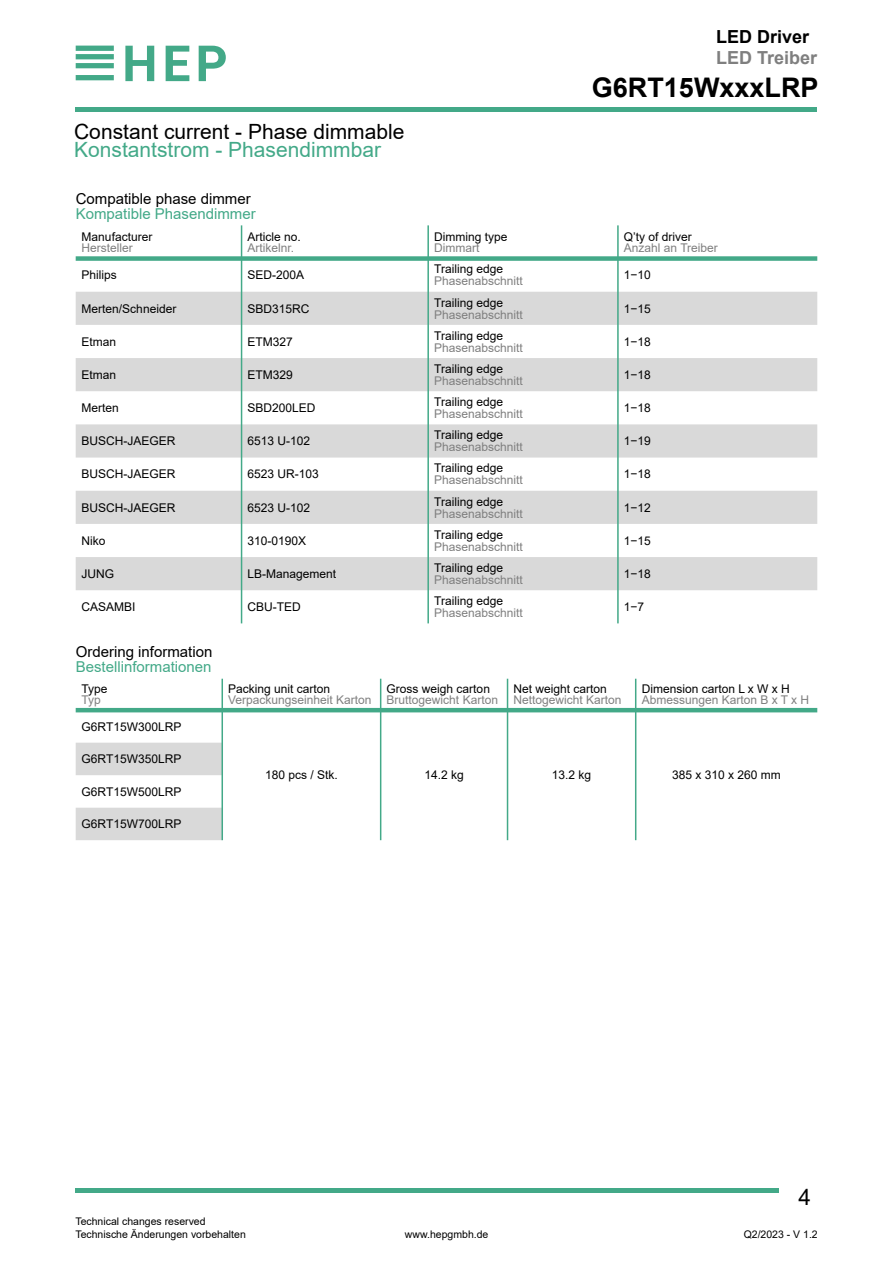
<style>
.page{position:relative;width:893px;height:1263px;background:#fff}
.page>*{position:absolute;margin:0;border:0;box-sizing:border-box;transform-origin:0 0}
.t1{font:700 27px "Arial";color:#000}
.t2{font:22.5px "Arial";color:#000}
.t3{font:21px "Arial";color:#000}
.t4{font:21px "Arial";color:#43a988}
.t5{font:700 18px "Arial";color:#7f7f7f}
.t6{font:700 18px "Arial";color:#000}
.t7{font:15px "Arial";color:#43a988}
.t8{font:15px "Arial";color:#000}
.t9{font:12px "Arial";color:#000}
.t10{font:12px "Arial";color:#7f7f7f}
.t11{font:10.5px/12.6px "Arial";color:#000}
</style>
<div class="page">
<hr style="left:76px;top:108px;width:741px;height:4px;background:#43a988">
<hr style="left:76px;top:1189px;width:703px;height:4px;background:#43a988">
<svg style="left:76px;top:75px;width:38px;height:5px"></svg>
<svg style="left:76px;top:46px;width:38px;height:22px"></svg>
<svg style="left:125px;top:46px;width:29px;height:35px"></svg>
<svg style="left:166px;top:46px;width:23px;height:35px"></svg>
<svg style="left:199px;top:46px;width:27px;height:35px"></svg>
<svg style="left:76px;top:292px;width:741px;height:298px;fill:#d9d9d9"></svg>
<hr style="left:241px;top:225px;width:1px;height:398px;background:#43a988">
<hr style="left:427px;top:225px;width:2px;height:398px;background:#43a988">
<hr style="left:617px;top:225px;width:2px;height:398px;background:#43a988">
<div style="left:76px;top:256px;width:741px;height:5px;background:#43a988"></div>
<svg style="left:76px;top:743px;width:145px;height:97px"></svg>
<hr style="left:221px;top:679px;width:2px;height:161px;background:#43a988">
<hr style="left:380px;top:679px;width:1px;height:161px;background:#43a988">
<hr style="left:507px;top:679px;width:1px;height:161px;background:#43a988">
<hr style="left:635px;top:679px;width:1px;height:161px;background:#43a988">
<hr style="left:76px;top:708px;width:741px;height:4px;background:#43a988">
<h3 class="t6" style="left:716px;top:30px;width:95px">LED Driver</h3>
<h3 class="t5" style="left:716px;top:51px;width:103px">LED Treiber</h3>
<h1 class="t1" style="left:592px;top:77px;width:228px">G6RT15WxxxLRP</h1>
<h3 class="t3" style="left:74px;top:124px;width:332px">Constant current - Phase dimmable</h3>
<h3 class="t4" style="left:74px;top:142px;width:308px">Konstantstrom - Phasendimmbar</h3>
<p class="t8" style="left:76px;top:193px;width:177px">Compatible phase dimmer</p>
<p class="t7" style="left:76px;top:208px;width:182px">Kompatible Phasendimmer</p>
<p class="t9" style="left:82px;top:232px;width:72px">Manufacturer</p>
<p class="t10" style="left:82px;top:243px;width:53px">Hersteller</p>
<p class="t9" style="left:247px;top:232px;width:55px">Article no.</p>
<p class="t10" style="left:247px;top:243px;width:48px">Artikelnr.</p>
<p class="t9" style="left:434px;top:232px;width:75px">Dimming type</p>
<p class="t10" style="left:434px;top:243px;width:47px">Dimmart</p>
<p class="t9" style="left:624px;top:232px;width:70px">Q’ty of driver</p>
<p class="t10" style="left:624px;top:243px;width:96px">Anzahl an Treiber</p>
<p class="t9" style="left:82px;top:271px;width:37px">Philips</p>
<p class="t9" style="left:247px;top:271px;width:58px">SED-200A</p>
<p class="t9" style="left:434px;top:265px;width:70px">Trailing edge</p>
<p class="t10" style="left:434px;top:277px;width:90px">Phasenabschnitt</p>
<p class="t9" style="left:624px;top:271px;width:29px">1−10</p>
<p class="t9" style="left:82px;top:304px;width:96px">Merten/Schneider</p>
<p class="t9" style="left:247px;top:304px;width:64px">SBD315RC</p>
<p class="t9" style="left:434px;top:298px;width:70px">Trailing edge</p>
<p class="t10" style="left:434px;top:310px;width:90px">Phasenabschnitt</p>
<p class="t9" style="left:624px;top:304px;width:29px">1−15</p>
<p class="t9" style="left:82px;top:337px;width:36px">Etman</p>
<p class="t9" style="left:247px;top:337px;width:47px">ETM327</p>
<p class="t9" style="left:434px;top:331px;width:70px">Trailing edge</p>
<p class="t10" style="left:434px;top:343px;width:90px">Phasenabschnitt</p>
<p class="t9" style="left:624px;top:337px;width:29px">1−18</p>
<p class="t9" style="left:82px;top:370px;width:36px">Etman</p>
<p class="t9" style="left:247px;top:370px;width:47px">ETM329</p>
<p class="t9" style="left:434px;top:364px;width:70px">Trailing edge</p>
<p class="t10" style="left:434px;top:376px;width:90px">Phasenabschnitt</p>
<p class="t9" style="left:624px;top:370px;width:29px">1−18</p>
<p class="t9" style="left:82px;top:403px;width:39px">Merten</p>
<p class="t9" style="left:247px;top:403px;width:70px">SBD200LED</p>
<p class="t9" style="left:434px;top:397px;width:70px">Trailing edge</p>
<p class="t10" style="left:434px;top:409px;width:90px">Phasenabschnitt</p>
<p class="t9" style="left:624px;top:403px;width:29px">1−18</p>
<p class="t9" style="left:82px;top:436px;width:95px">BUSCH-JAEGER</p>
<p class="t9" style="left:247px;top:436px;width:64px">6513 U-102</p>
<p class="t9" style="left:434px;top:430px;width:70px">Trailing edge</p>
<p class="t10" style="left:434px;top:442px;width:90px">Phasenabschnitt</p>
<p class="t9" style="left:624px;top:436px;width:29px">1−19</p>
<p class="t9" style="left:82px;top:470px;width:95px">BUSCH-JAEGER</p>
<p class="t9" style="left:247px;top:470px;width:73px">6523 UR-103</p>
<p class="t9" style="left:434px;top:464px;width:70px">Trailing edge</p>
<p class="t10" style="left:434px;top:476px;width:90px">Phasenabschnitt</p>
<p class="t9" style="left:624px;top:470px;width:29px">1−18</p>
<p class="t9" style="left:82px;top:503px;width:95px">BUSCH-JAEGER</p>
<p class="t9" style="left:247px;top:503px;width:64px">6523 U-102</p>
<p class="t9" style="left:434px;top:497px;width:70px">Trailing edge</p>
<p class="t10" style="left:434px;top:509px;width:90px">Phasenabschnitt</p>
<p class="t9" style="left:624px;top:503px;width:29px">1−12</p>
<p class="t9" style="left:82px;top:536px;width:26px">Niko</p>
<p class="t9" style="left:247px;top:536px;width:60px">310-0190X</p>
<p class="t9" style="left:434px;top:530px;width:70px">Trailing edge</p>
<p class="t10" style="left:434px;top:542px;width:90px">Phasenabschnitt</p>
<p class="t9" style="left:624px;top:536px;width:29px">1−15</p>
<p class="t9" style="left:82px;top:569px;width:34px">JUNG</p>
<p class="t9" style="left:247px;top:569px;width:90px">LB-Management</p>
<p class="t9" style="left:434px;top:563px;width:70px">Trailing edge</p>
<p class="t10" style="left:434px;top:575px;width:90px">Phasenabschnitt</p>
<p class="t9" style="left:624px;top:569px;width:29px">1−18</p>
<p class="t9" style="left:82px;top:602px;width:56px">CASAMBI</p>
<p class="t9" style="left:247px;top:602px;width:55px">CBU-TED</p>
<p class="t9" style="left:434px;top:596px;width:70px">Trailing edge</p>
<p class="t10" style="left:434px;top:608px;width:90px">Phasenabschnitt</p>
<p class="t9" style="left:624px;top:602px;width:22px">1−7</p>
<p class="t8" style="left:76px;top:646px;width:138px">Ordering information</p>
<p class="t7" style="left:76px;top:661px;width:137px">Bestellinformationen</p>
<p class="t9" style="left:82px;top:685px;width:28px">Type</p>
<p class="t10" style="left:82px;top:695px;width:21px">Typ</p>
<p class="t9" style="left:82px;top:722px;width:101px">G6RT15W300LRP</p>
<p class="t9" style="left:82px;top:754px;width:101px">G6RT15W350LRP</p>
<p class="t9" style="left:82px;top:787px;width:101px">G6RT15W500LRP</p>
<p class="t9" style="left:82px;top:819px;width:101px">G6RT15W700LRP</p>
<p class="t9" style="left:228px;top:685px;width:104px">Packing unit carton</p>
<p class="t10" style="left:228px;top:695px;width:145px">Verpackungseinheit Karton</p>
<p class="t9" style="left:387px;top:685px;width:105px">Gross weigh carton</p>
<p class="t10" style="left:387px;top:695px;width:113px">Bruttogewicht Karton</p>
<p class="t9" style="left:513px;top:685px;width:95px">Net weight carton</p>
<p class="t10" style="left:513px;top:695px;width:110px">Nettogewicht Karton</p>
<p class="t9" style="left:642px;top:685px;width:150px">Dimension carton L x W x H</p>
<p class="t10" style="left:642px;top:695px;width:169px">Abmessungen Karton B x T x H</p>
<p class="t9" style="left:265px;top:771px;width:74px">180 pcs / Stk.</p>
<p class="t9" style="left:424px;top:771px;width:41px">14.2 kg</p>
<p class="t9" style="left:552px;top:771px;width:41px">13.2 kg</p>
<p class="t9" style="left:672px;top:771px;width:110px">385 x 310 x 260 mm</p>
<h2 class="t2" style="left:798px;top:1188px;width:14px">4</h2>
<p class="t11" style="left:75px;top:1216px;width:172px">Technical changes reserved<br>Technische Änderungen vorbehalten</p>
<p class="t11" style="left:405px;top:1229px;width:85px">www.hepgmbh.de</p>
<p class="t11" style="left:744px;top:1229px;width:76px">Q2/2023 - V 1.2</p>
</div>
